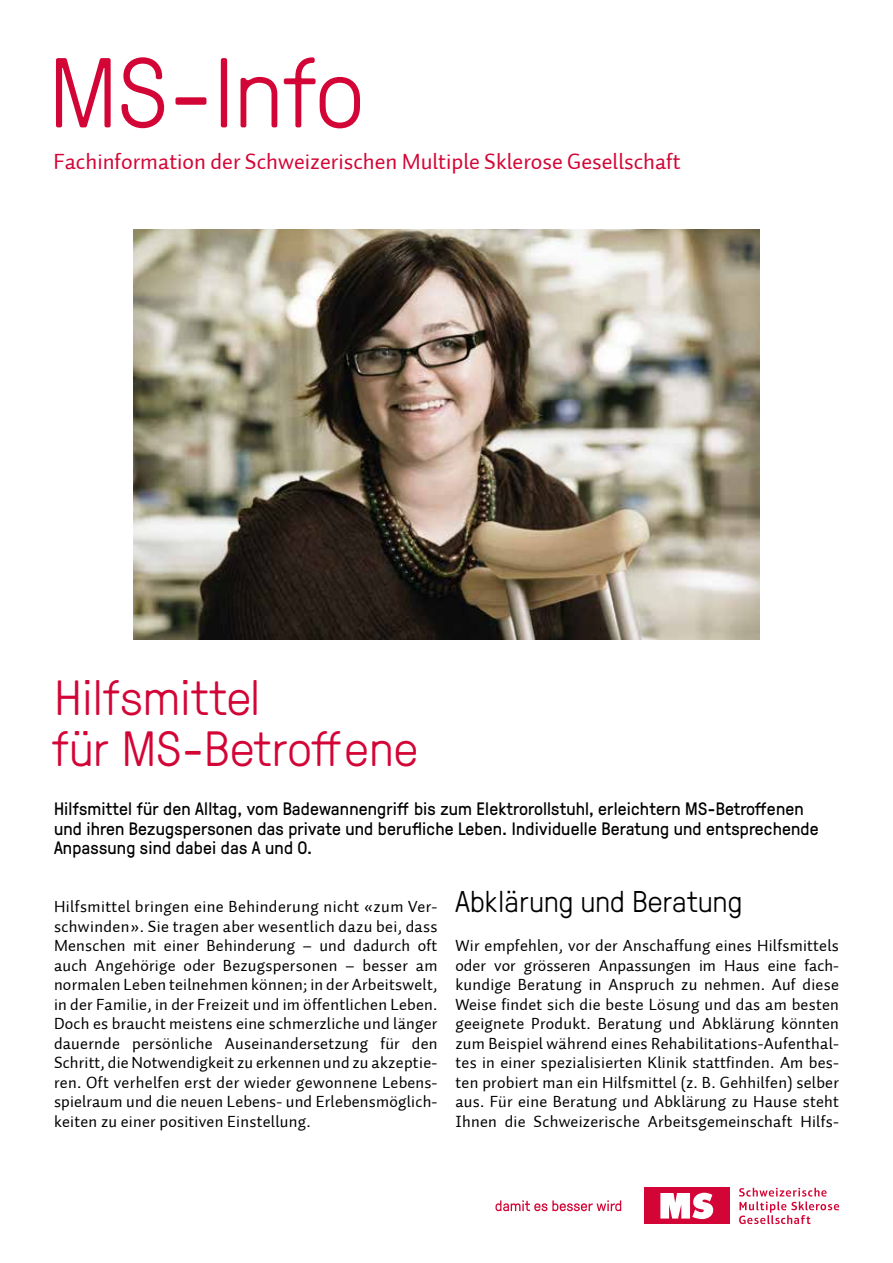
<style>
.page{position:relative;width:893px;height:1263px;background:#fff}
.page>*{position:absolute;margin:0;border:0;box-sizing:border-box;transform-origin:0 0}
.t1{font:300 99px "GT Pressura";letter-spacing:.01em;color:#d30536}
.t2{font:300 49.5px/51px "GT Pressura";letter-spacing:.01em;color:#d30536}
.t3{font:300 30px "GT Pressura";letter-spacing:.01em;color:#000}
.t4{font:22.5px "Auto 2 Regular LF";color:#d30536}
.t5{font:18px/19.5px "GT Pressura";letter-spacing:.01em;color:#000}
.t6{font:16.5px/19.5px "Auto 2 Regular LF";letter-spacing:.015em;color:#000;text-align:justify}
</style>
<div class="page">
<div style="left:644px;top:1188px;width:86px;height:36px;background:#d30536"></div>
<svg style="left:660px;top:1193px;width:53px;height:26px"></svg>
<svg style="left:739px;top:1188px;width:100px;height:36px"></svg>
<svg style="left:495px;top:1200px;width:126px;height:11px"></svg>
<img style="left:134px;top:230px;width:625px;height:409px">
<h1 class="t1" style="left:50px;top:22px;width:317px">MS-Info</h1>
<h3 class="t4" style="left:54px;top:148px;width:629px">Fachinformation der Schweizerischen Multiple Sklerose Gesellschaft</h3>
<h2 class="t2" style="left:52px;top:669px;width:368px">Hilfsmittel<br>für MS-Betroffene</h2>
<p class="t5" style="left:54px;top:798px;width:766px">Hilfsmittel für den Alltag, vom Badewannengriff bis zum Elektrorollstuhl, erleichtern MS-Betroffenen und ihren Bezugspersonen das private und berufliche Leben. Individuelle Beratung und entsprechende<br>Anpassung sind dabei das A und O.</p>
<p class="t6" style="left:54px;top:897px;width:385px">Hilfsmittel bringen eine Behinderung nicht «zum Ver&shy;schwinden». Sie tragen aber wesentlich dazu bei, dass Menschen mit einer Behinderung – und dadurch oft auch Angehörige oder Bezugspersonen – besser am normalen Leben teilnehmen können; in der Arbeitswelt, in der Familie, in der Freizeit und im öffentlichen Leben.<br>Doch es braucht meistens eine schmerzliche und länger dauernde persönliche Auseinandersetzung für den Schritt, die Notwendigkeit zu erkennen und zu akzeptie&shy;ren. Oft verhelfen erst der wieder gewonnene Lebens&shy;spielraum und die neuen Lebens- und Erlebensmöglich&shy;keiten zu einer positiven Einstellung.</p>
<h3 class="t3" style="left:455px;top:880px;width:288px">Abklärung und Beratung</h3>
<p class="t6" style="left:455px;top:936px;width:385px">Wir empfehlen, vor der Anschaffung eines Hilfsmittels oder vor grösseren Anpassungen im Haus eine fach&shy;kundige Beratung in Anspruch zu nehmen. Auf diese Weise findet sich die beste Lösung und das am besten geeignete Produkt. Beratung und Abklärung könnten zum Beispiel während eines Rehabilitations-Aufenthal&shy;tes in einer spezialisierten Klinik stattfinden. Am bes&shy;ten probiert man ein Hilfsmittel (z. B. Gehhilfen) selber aus. Für eine Beratung und Abklärung zu Hause steht Ihnen die Schweizerische Arbeitsgemeinschaft Hilfs-</p>
</div>
